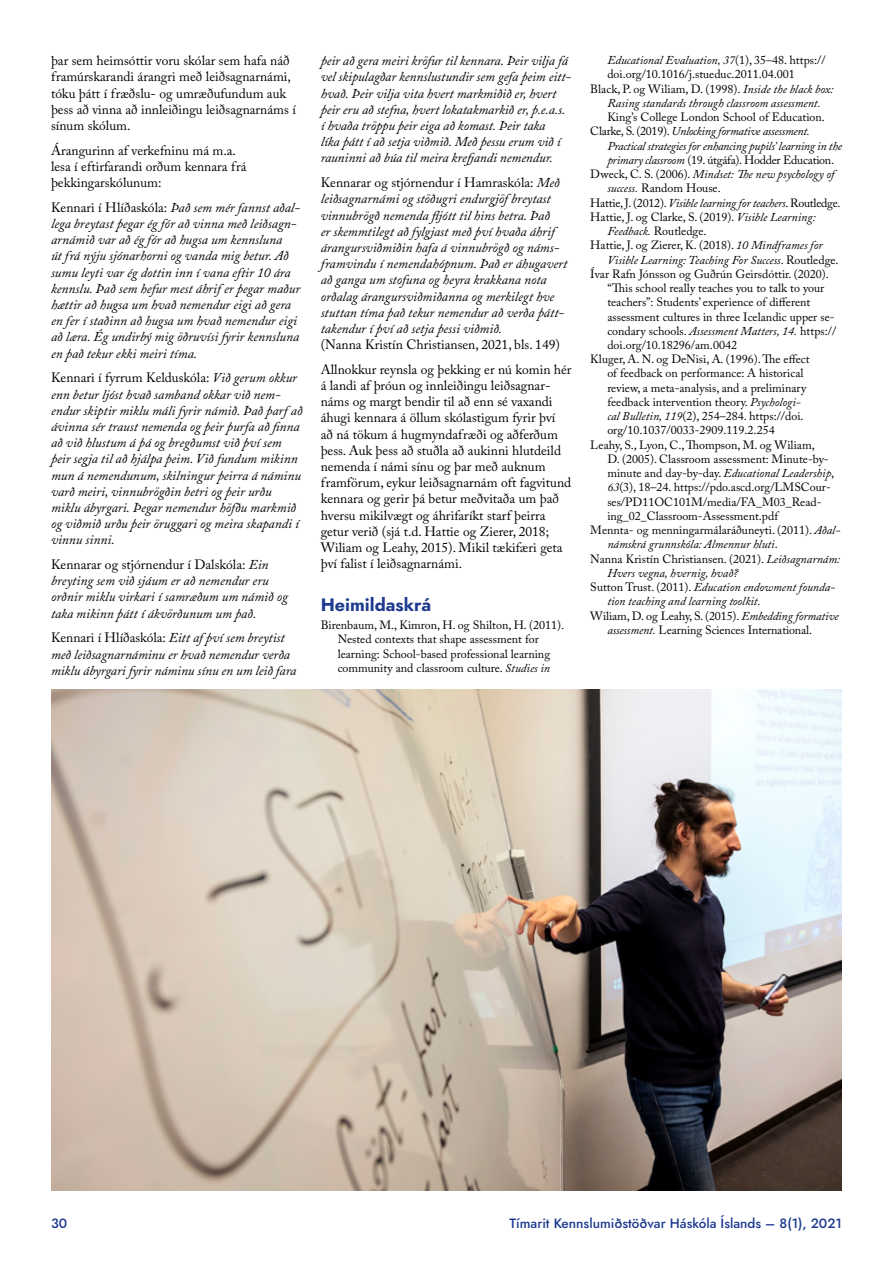
<style>
.page{position:relative;width:893px;height:1263px;background:#fff}
.page>*{position:absolute;margin:0;border:0;box-sizing:border-box;transform-origin:0 0}
.t1{font:700 18px "Jost";color:#1e3a90}
.t2{font:italic 13.5px/16.2px "Adobe Caslon Pro";color:#000}
.t3{font:13.5px/16.2px "Adobe Caslon Pro";color:#000}
.t4{font:500 13.5px "Jost";color:#1e3a90}
.t5{font:12px/14.2px "Adobe Caslon Pro";color:#000}
.t6{font:italic 12px "Adobe Caslon Pro";color:#000}
.t7{font:12px "Adobe Caslon Pro";letter-spacing:-.02em;color:#000}
.t8{font:italic 12px "Adobe Caslon Pro";letter-spacing:-.02em;color:#000}
.s1{font-style:normal}
.s2{font-style:italic}
</style>
<div class="page">
<img style="left:51px;top:690px;width:791px;height:501px">
<p class="t3" style="left:51px;top:52px;width:246px">þar sem heimsóttir voru skólar sem hafa náð framúrskarandi árangri með leiðsagnarnámi, tóku þátt í fræðslu- og umræðufundum auk þess að vinna að innleiðingu leiðsagnarnáms í sínum skólum.</p>
<p class="t3" style="left:51px;top:142px;width:197px">Árangurinn af verkefninu má m.a. lesa í eftirfarandi orðum kennara frá þekkingarskólunum:</p>
<p class="t2" style="left:51px;top:199px;width:251px"><span class="s1">Kennari í Hlíðaskóla:</span> Það sem mér fannst aðal&shy;lega breytast þegar ég fór að vinna með leiðsagn&shy;arnámið var að ég fór að hugsa um kennsluna<br>út frá nýju sjónarhorni og vanda mig betur. Að sumu leyti var ég dottin inn í vana eftir 10 ára kennslu. Það sem hefur mest áhrif er þegar maður hættir að hugsa um hvað nemendur eigi að gera en fer í staðinn að hugsa um hvað nemendur eigi að læra. Ég undirbý mig öðruvísi fyrir kennsluna en það tekur ekki meiri tíma.</p>
<p class="t2" style="left:51px;top:370px;width:253px"><span class="s1">Kennari í fyrrum Kelduskóla:</span> Við gerum okkur enn betur ljóst hvað samband okkar við nem&shy;endur skiptir miklu máli fyrir námið. Það þarf að ávinna sér traust nemenda og þeir þurfa að finna að við hlustum á þá og bregðumst við því sem þeir segja til að hjálpa þeim. Við fundum mikinn mun á nemendunum, skilningur þeirra á náminu varð meiri, vinnubrögðin betri og þeir urðu miklu ábyrgari. Þegar nemendur höfðu markmið og viðmið urðu þeir öruggari og meira skapandi í vinnu sinni.</p>
<p class="t2" style="left:51px;top:556px;width:239px"><span class="s1">Kennarar og stjórnendur í Dalskóla:</span> Ein breyting sem við sjáum er að nemendur eru orðnir miklu virkari í samræðum um námið og taka mikinn þátt í ákvörðunum um það.</p>
<p class="t2" style="left:51px;top:630px;width:247px"><span class="s1">Kennari í Hlíðaskóla:</span> Eitt af því sem breytist með leiðsagnarnáminu er hvað nemendur verða miklu ábyrgari fyrir náminu sínu en um leið fara</p>
<p class="t2" style="left:321px;top:52px;width:252px">þeir að gera meiri kröfur til kennara. Þeir vilja fá vel skipulagðar kennslustundir sem gefa þeim eitt&shy;hvað. Þeir vilja vita hvert markmiðið er, hvert þeir eru að stefna, hvert lokatakmarkið er, þ.e.a.s. í hvaða tröppu þeir eiga að komast. Þeir taka<br>líka þátt í að setja viðmið. Með þessu erum við í rauninni að búa til meira krefjandi nemendur.</p>
<p class="t2" style="left:321px;top:174px;width:248px"><span class="s1">Kennarar og stjórnendur í Hamraskóla:</span> Með leiðsagnarnámi og stöðugri endurgjöf breytast vinnubrögð nemenda fljótt til hins betra. Það<br>er skemmtilegt að fylgjast með því hvaða áhrif árangursviðmiðin hafa á vinnubrögð og náms&shy;framvindu í nemendahópnum. Það er áhugavert að ganga um stofuna og heyra krakkana nota orðalag árangursviðmiðanna og merkilegt hve stuttan tíma það tekur nemendur að verða þátt&shy;takendur í því að setja þessi viðmið.</p>
<p class="t3" style="left:321px;top:332px;width:252px;line-height:24.8px">(Nanna Kristín Christiansen, 2021, bls. 149)<br>Allnokkur reynsla og þekking er nú komin hér</p>
<p class="t3" style="left:321px;top:377px;width:252px">á landi af þróun og innleiðingu leiðsagnar&shy;náms og margt bendir til að enn sé vaxandi áhugi kennara á öllum skólastigum fyrir því<br>að ná tökum á hugmyndafræði og aðferðum þess. Auk þess að stuðla að aukinni hlutdeild nemenda í námi sínu og þar með auknum framförum, eykur leiðsagnarnám oft fagvitund kennara og gerir þá betur meðvitaða um það hversu mikilvægt og áhrifaríkt starf þeirra getur verið (sjá t.d. Hattie og Zierer, 2018; Wiliam og Leahy, 2015). Mikil tækifæri geta því falist í leiðsagnarnámi.</p>
<h1 class="t1" style="left:321px;top:592px;width:112px">Heimildaskrá</h1>
<p class="t5" style="left:338px;top:618px;width:228px;text-indent:-17px">Birenbaum, M., Kimron, H. og Shilton, H. (2011).<br>Nested contexts that shape assessment for learning: School-based professional learning community and classroom culture. <span class="s2">Studies in</span></p>
<p class="t6" style="left:607px;top:53px;width:220px">Educational Evaluation, 37<span class="s1">(1), 35–48. https://</span></p>
<p class="t5" style="left:607px;top:67px;width:189px">doi.org/10.1016/j.stueduc.2011.04.001</p>
<p class="t5" style="left:590px;top:81px;width:245px">Black, P. og Wiliam, D. (1998). <span class="s2">Inside the black box:</span></p>
<p class="t6" style="left:607px;top:96px;width:215px">Rasing standards through classroom assessment.</p>
<p class="t5" style="left:590px;top:110px;width:236px;text-indent:17px">King’s College London School of Education.<br>Clarke, S. (2019). <span class="s2">Unlocking formative assessment.</span></p>
<p class="t8" style="left:607px;top:138px;width:236px">Practical strategies for enhancing pupils’ learning in the</p>
<p class="t7" style="left:607px;top:153px;width:228px"><span class="s2">primary classroom</span> (19. útgáfa). Hodder Education.</p>
<p class="t6" style="left:590px;top:167px;width:246px"><span class="s1">Dweck, C. S. (2006).</span> Mindset: The new psychology of</p>
<p class="t5" style="left:607px;top:181px;width:115px"><span class="s2">success.</span> Random House.</p>
<p class="t7" style="left:590px;top:195px;width:252px">Hattie, J. (2012). <span class="s2">Visible learning for teachers</span>. Routledge.</p>
<p class="t5" style="left:590px;top:209px;width:227px">Hattie, J. og Clarke, S. (2019). <span class="s2">Visible Learning:</span></p>
<p class="t5" style="left:607px;top:224px;width:101px"><span class="s2">Feedback.</span> Routledge.</p>
<p class="t5" style="left:590px;top:238px;width:234px">Hattie, J. og Zierer, K. (2018). <span class="s2">10 Mindframes for</span></p>
<p class="t6" style="left:607px;top:252px;width:233px">Visible Learning: Teaching For Success<span class="s1">. Routledge.</span></p>
<p class="t5" style="left:590px;top:266px;width:240px">Ívar Rafn Jónsson og Guðrún Geirsdóttir. (2020).</p>
<p class="t5" style="left:607px;top:281px;width:218px">“This school really teaches you to talk to your</p>
<p class="t5" style="left:607px;top:295px;width:205px">teachers”: Students’ experience of different</p>
<p class="t5" style="left:607px;top:309px;width:229px">assessment cultures in three Icelandic upper se-</p>
<p class="t5" style="left:607px;top:323px;width:230px">condary schools. <span class="s2">Assessment Matters, 14.</span> https://</p>
<p class="t5" style="left:607px;top:338px;width:131px">doi.org/10.18296/am.0042</p>
<p class="t5" style="left:590px;top:352px;width:221px">Kluger, A. N. og DeNisi, A. (1996). The effect</p>
<p class="t5" style="left:607px;top:366px;width:198px">of feedback on performance: A historical</p>
<p class="t5" style="left:607px;top:380px;width:201px">review, a meta-analysis, and a preliminary</p>
<p class="t5" style="left:607px;top:395px;width:195px">feedback intervention theory. <span class="s2">Psychologi-</span></p>
<p class="t5" style="left:607px;top:409px;width:198px"><span class="s2">cal Bulletin, 119</span>(2), 254–284. https://doi.</p>
<p class="t5" style="left:607px;top:423px;width:169px">org/10.1037/0033-2909.119.2.254</p>
<p class="t5" style="left:590px;top:437px;width:226px">Leahy, S., Lyon, C., Thompson, M. og Wiliam,</p>
<p class="t5" style="left:607px;top:452px;width:223px">D. (2005). Classroom assessment: Minute-by-</p>
<p class="t5" style="left:607px;top:466px;width:228px">minute and day-by-day. <span class="s2">Educational Leadership</span>,</p>
<p class="t5" style="left:607px;top:480px;width:225px"><span class="s2">63</span>(3), 18–24. https://pdo.ascd.org/LMSCour-</p>
<p class="t5" style="left:607px;top:494px;width:216px">ses/PD11OC101M/media/FA_M03_Read-</p>
<p class="t5" style="left:607px;top:509px;width:172px">ing_02_Classroom-Assessment.pdf</p>
<p class="t5" style="left:590px;top:523px;width:252px">Mennta- og menningarmálaráðuneyti. (2011). <span class="s2">Aðal-</span></p>
<p class="t6" style="left:607px;top:537px;width:172px">námskrá grunnskóla: Almennur hluti<span class="s1">.</span></p>
<p class="t5" style="left:590px;top:551px;width:251px">Nanna Kristín Christiansen. (2021). <span class="s2">Leiðsagnarnám:</span></p>
<p class="t6" style="left:607px;top:566px;width:133px">Hvers vegna, hvernig, hvað?</p>
<p class="t6" style="left:590px;top:580px;width:246px"><span class="s1">Sutton Trust. (2011).</span> Education endowment founda-</p>
<p class="t6" style="left:607px;top:594px;width:155px">tion teaching and learning toolkit.</p>
<p class="t5" style="left:590px;top:608px;width:250px">Wiliam, D. og Leahy, S. (2015). <span class="s2">Embedding formative</span></p>
<p class="t5" style="left:607px;top:623px;width:206px"><span class="s2">assessment.</span> Learning Sciences International.</p>
<p class="t4" style="left:51px;top:1214px;width:18px">30</p>
<p class="t4" style="left:509px;top:1214px;width:334px">Tímarit Kennslumiðstöðvar Háskóla Íslands – 8(1), 2021</p>
</div>
